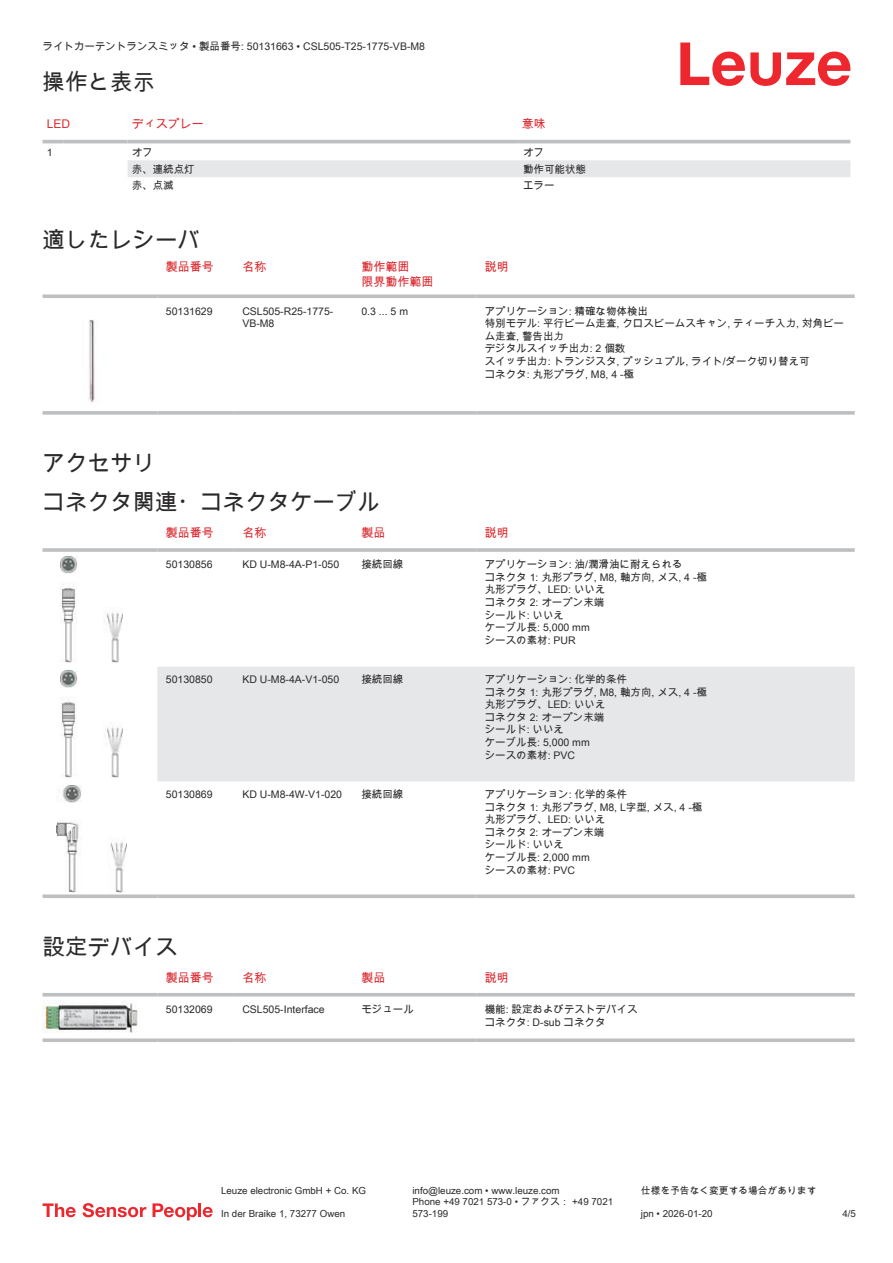
<style>
.page{position:relative;width:893px;height:1263px;background:#fff}
.page>*{position:absolute;margin:0;border:0;box-sizing:border-box;transform-origin:0 0}
.t1{font:22.5px/38.7px "Arial Unicode MS";color:#2b292a}
.t2{font:12px/14.4px "Arial Unicode MS";color:#db2a30}
.t3{font:10.5px/12.6px "Arial Unicode MS";color:#2b292a}
.t4{font:9.75px/11.7px "Arial Unicode MS";color:#2b292a}
</style>
<div class="page">
<svg style="left:680px;top:43px;width:170px;height:43px"></svg>
<svg style="left:43px;top:143px;width:807px;height:34px"></svg>
<div style="left:128px;top:160px;width:722px;height:17px;background:#e6e7e9"></div>
<hr style="left:43px;top:140px;width:21px;height:3px;background:#bdbfc1">
<hr style="left:64px;top:140px;width:64px;height:3px;background:#bdbfc1">
<hr style="left:128px;top:140px;width:391px;height:3px;background:#bdbfc1">
<hr style="left:519px;top:140px;width:331px;height:3px;background:#bdbfc1">
<svg style="left:43px;top:294px;width:114px;height:4px"></svg>
<svg style="left:157px;top:294px;width:77px;height:4px"></svg>
<svg style="left:234px;top:294px;width:119px;height:4px"></svg>
<svg style="left:353px;top:294px;width:123px;height:4px"></svg>
<svg style="left:476px;top:294px;width:379px;height:4px;background:#c4c6c8"></svg>
<svg style="left:43px;top:411px;width:114px;height:4px"></svg>
<svg style="left:157px;top:411px;width:77px;height:4px"></svg>
<svg style="left:234px;top:411px;width:119px;height:4px"></svg>
<svg style="left:353px;top:411px;width:123px;height:4px"></svg>
<svg style="left:476px;top:411px;width:379px;height:4px;background:#c3c5c7"></svg>
<img style="left:89px;top:319px;width:6px;height:84px">
<div style="left:157px;top:667px;width:698px;height:114px;background:#e6e7e9"></div>
<hr style="left:43px;top:548px;width:114px;height:4px;background:#bdbfc1">
<hr style="left:157px;top:548px;width:77px;height:4px;background:#c9cacc">
<hr style="left:234px;top:548px;width:119px;height:4px;background:#c4c5c7">
<hr style="left:353px;top:548px;width:123px;height:4px;background:#bdbfc1">
<hr style="left:476px;top:548px;width:379px;height:4px;background:#c9cacc">
<svg style="left:43px;top:894px;width:114px;height:4px"></svg>
<svg style="left:157px;top:894px;width:77px;height:4px"></svg>
<svg style="left:234px;top:894px;width:119px;height:4px"></svg>
<svg style="left:353px;top:894px;width:123px;height:4px"></svg>
<svg style="left:476px;top:894px;width:379px;height:4px;background:#c5c6c8"></svg>
<img style="left:60px;top:556px;width:63px;height:106px">
<img style="left:60px;top:671px;width:63px;height:106px">
<img style="left:56px;top:786px;width:70px;height:106px">
<svg style="left:43px;top:996px;width:812px;height:5px"></svg>
<hr style="left:43px;top:993px;width:114px;height:3px;background:#bdbfc1">
<hr style="left:157px;top:993px;width:77px;height:3px;background:#bdbfc1">
<hr style="left:234px;top:993px;width:119px;height:3px;background:#bdbfc1">
<hr style="left:353px;top:993px;width:123px;height:3px;background:#bdbfc1">
<hr style="left:476px;top:993px;width:379px;height:3px;background:#bdbfc1">
<svg style="left:43px;top:1038px;width:114px;height:4px"></svg>
<svg style="left:157px;top:1038px;width:77px;height:4px"></svg>
<svg style="left:234px;top:1038px;width:119px;height:4px"></svg>
<svg style="left:353px;top:1038px;width:123px;height:4px"></svg>
<svg style="left:476px;top:1038px;width:379px;height:4px;background:#c4c6c8"></svg>
<img style="left:43px;top:1001px;width:95px;height:32px">
<svg style="left:43px;top:1203px;width:33px;height:14px"></svg>
<svg style="left:83px;top:1203px;width:63px;height:14px"></svg>
<svg style="left:153px;top:1203px;width:44px;height:17px"></svg>
<hr style="left:198px;top:1203px;width:3px;height:14px;background:#ed272d">
<svg style="left:203px;top:1207px;width:10px;height:10px"></svg>
<p class="t3" style="left:43px;top:40px;width:384px">ライトカーテントランスミッタ • 製品番号: 50131663 • CSL505-T25-1775-VB-M8</p>
<h1 class="t1" style="left:43px;top:62px;width:114px">操作と表示</h1>
<p class="t2" style="left:47px;top:116px;width:25px">LED</p>
<p class="t2" style="left:132px;top:116px;width:73px">ディスプレー</p>
<p class="t2" style="left:522px;top:116px;width:25px">意味</p>
<p class="t3" style="left:47px;top:145px;width:7px">1</p>
<p class="t3" style="left:132px;top:145px;width:22px">オフ</p>
<p class="t3" style="left:523px;top:145px;width:22px">オフ</p>
<p class="t3" style="left:132px;top:162px;width:65px">赤、連続点灯</p>
<p class="t3" style="left:523px;top:162px;width:64px">動作可能状態</p>
<p class="t3" style="left:132px;top:179px;width:43px">赤、点滅</p>
<p class="t3" style="left:523px;top:179px;width:33px">エラー</p>
<h1 class="t1" style="left:43px;top:220px;width:159px">適したレシーバ</h1>
<p class="t2" style="left:166px;top:259px;width:49px">製品番号</p>
<p class="t2" style="left:242px;top:259px;width:25px">名称</p>
<p class="t2" style="left:361px;top:259px;width:74px">動作範囲<br>限界動作範囲</p>
<p class="t2" style="left:485px;top:259px;width:25px">説明</p>
<p class="t3" style="left:166px;top:304px;width:48px">50131629</p>
<p class="t3" style="left:242px;top:304px;width:93px">CSL505-R25-1775-<br>VB-M8</p>
<p class="t3" style="left:361px;top:304px;width:48px">0.3 ... 5 m</p>
<p class="t3" style="left:485px;top:304px;width:361px">アプリケーション: 精確な物体検出<br>特別モデル: 平行ビーム走査, クロスビームスキャン, ティーチ入力, 対角ビーム走査, 警告出力<br>デジタルスイッチ出力: 2 個数<br>スイッチ出力: トランジスタ, プッシュプル, ライト/ダーク切り替え可<br>コネクタ: 丸形プラグ, M8, 4 -極</p>
<h1 class="t1" style="left:43px;top:443px;width:339px">アクセサリ<br>コネクタ関連・コネクタケーブル</h1>
<p class="t2" style="left:166px;top:526px;width:49px">製品番号</p>
<p class="t2" style="left:242px;top:526px;width:25px">名称</p>
<p class="t2" style="left:361px;top:526px;width:25px">製品</p>
<p class="t2" style="left:485px;top:526px;width:25px">説明</p>
<p class="t3" style="left:166px;top:558px;width:48px">50130856</p>
<p class="t3" style="left:242px;top:558px;width:98px">KD U-M8-4A-P1-050</p>
<p class="t3" style="left:361px;top:558px;width:43px">接続回線</p>
<p class="t3" style="left:485px;top:558px;width:224px">アプリケーション: 油/潤滑油に耐えられる<br>コネクタ 1: 丸形プラグ, M8, 軸方向, メス, 4 -極丸形プラグ、LED: いいえ<br>コネクタ 2: オープン末端<br>シールド: いいえ<br>ケーブル長: 5,000 mm<br>シースの素材: PUR</p>
<p class="t3" style="left:166px;top:673px;width:48px">50130850</p>
<p class="t3" style="left:242px;top:673px;width:98px">KD U-M8-4A-V1-050</p>
<p class="t3" style="left:361px;top:673px;width:43px">接続回線</p>
<p class="t3" style="left:485px;top:673px;width:224px">アプリケーション: 化学的条件<br>コネクタ 1: 丸形プラグ, M8, 軸方向, メス, 4 -極丸形プラグ、LED: いいえ<br>コネクタ 2: オープン末端<br>シールド: いいえ<br>ケーブル長: 5,000 mm<br>シースの素材: PVC</p>
<p class="t3" style="left:166px;top:788px;width:48px">50130869</p>
<p class="t3" style="left:242px;top:788px;width:101px">KD U-M8-4W-V1-020</p>
<p class="t3" style="left:361px;top:788px;width:43px">接続回線</p>
<p class="t3" style="left:485px;top:788px;width:219px">アプリケーション: 化学的条件<br>コネクタ 1: 丸形プラグ, M8, L字型, メス, 4 -極丸形プラグ、LED: いいえ<br>コネクタ 2: オープン末端<br>シールド: いいえ<br>ケーブル長: 2,000 mm<br>シースの素材: PVC</p>
<h1 class="t1" style="left:43px;top:927px;width:136px">設定デバイス</h1>
<p class="t2" style="left:166px;top:970px;width:49px">製品番号</p>
<p class="t2" style="left:242px;top:970px;width:25px">名称</p>
<p class="t2" style="left:361px;top:970px;width:25px">製品</p>
<p class="t2" style="left:485px;top:970px;width:25px">説明</p>
<p class="t3" style="left:166px;top:1003px;width:48px">50132069</p>
<p class="t3" style="left:242px;top:1003px;width:84px">CSL505-Interface</p>
<p class="t3" style="left:361px;top:1003px;width:54px">モジュール</p>
<p class="t3" style="left:485px;top:1003px;width:154px">機能: 設定およびテストデバイスコネクタ: D-sub コネクタ</p>
<p class="t4" style="left:221px;top:1184px;width:146px">Leuze electronic GmbH + Co. KG</p>
<p class="t4" style="left:412px;top:1184px;width:149px">info@leuze.com • www.leuze.com</p>
<p class="t4" style="left:641px;top:1184px;width:177px">仕様を予告なく変更する場合があります</p>
<p class="t4" style="left:221px;top:1207px;width:126px">In der Braike 1, 73277 Owen</p>
<p class="t4" style="left:412px;top:1196px;width:202px">Phone +49 7021 573-0 • ファクス： +49 7021<br>573-199</p>
<p class="t4" style="left:641px;top:1207px;width:73px">jpn • 2026-01-20</p>
<p class="t4" style="left:842px;top:1207px;width:15px">4/5</p>
</div>
